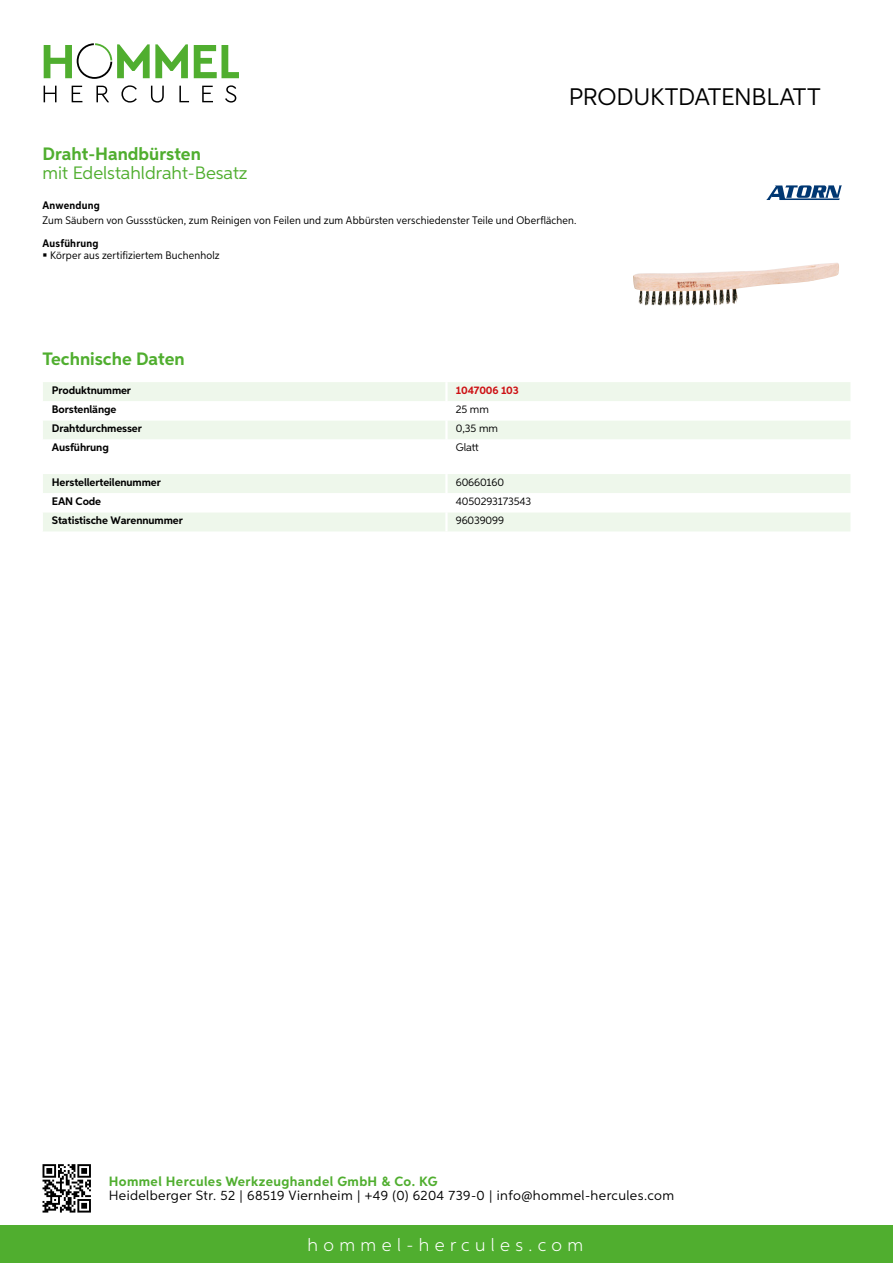
<style>
.page{position:relative;width:893px;height:1263px;background:#fff}
.page>*{position:absolute;margin:0;border:0;box-sizing:border-box;transform-origin:0 0}
.t1{font:24px "Aspira";letter-spacing:-.01em;color:#000}
.t2{font:700 18px "Aspira";color:#50ae2f}
.t3{font:18px "Aspira";color:#50ae2f}
.t4{font:300 18px "Aspira";letter-spacing:.3em;color:#fff}
.t5{font:13.5px "Aspira";letter-spacing:.03em;color:#000}
.t6{font:700 13.5px "Aspira";letter-spacing:.03em;color:#50ae2f}
.t7{font:10.95px "Aspira Nar";letter-spacing:.015em;color:#000}
.t8{font:700 10.95px "Aspira";letter-spacing:-.01em;color:#000}
.t9{font:10.95px "Aspira";letter-spacing:-.01em;color:#000}
.t10{font:700 10.95px "Aspira Nar";letter-spacing:.02em;color:#000}
.t11{font:700 10.95px "Aspira";letter-spacing:-.01em;color:#cd1013}
</style>
<div class="page">
<div style="left:0;top:1226px;width:893px;height:37px;background:#50ae2f"></div>
<svg style="left:43px;top:1164px;width:48px;height:48px"></svg>
<svg style="left:194px;top:45px;width:45px;height:33px"></svg>
<svg style="left:44px;top:43px;width:144px;height:36px"></svg>
<svg style="left:44px;top:86px;width:13px;height:16px"></svg>
<svg style="left:72px;top:86px;width:10px;height:16px"></svg>
<svg style="left:96px;top:86px;width:13px;height:16px"></svg>
<svg style="left:121px;top:85px;width:16px;height:18px"></svg>
<svg style="left:151px;top:86px;width:13px;height:17px"></svg>
<svg style="left:179px;top:86px;width:10px;height:16px"></svg>
<svg style="left:202px;top:86px;width:11px;height:16px"></svg>
<svg style="left:225px;top:85px;width:11px;height:18px"></svg>
<div style="left:43px;top:382px;width:807px;height:19px;background:#eef7eb"></div>
<div style="left:43px;top:421px;width:807px;height:18px;background:#eef7eb"></div>
<hr style="left:445px;top:382px;width:3px;height:19px;background:#fff">
<hr style="left:445px;top:420px;width:3px;height:19px;background:#fff">
<svg style="left:43px;top:474px;width:807px;height:57px"></svg>
<hr style="left:445px;top:512px;width:3px;height:19px;background:#fff">
<img style="left:633px;top:263px;width:206px;height:43px">
<svg style="left:766px;top:185px;width:76px;height:15px"></svg>
<h1 class="t1" style="left:569px;top:82px;width:253px">Produktdatenblatt</h1>
<h2 class="t2" style="left:43px;top:142px;width:160px">Draht-Handbürsten</h2>
<h2 class="t3" style="left:43px;top:162px;width:207px">mit Edelstahldraht-Besatz</h2>
<p class="t10" style="left:43px;top:199px;width:59px">Anwendung</p>
<p class="t7" style="left:43px;top:214px;width:535px">Zum Säubern von Gussstücken, zum Reinigen von Feilen und zum Abbürsten verschiedenster Teile und Oberflächen.</p>
<p class="t10" style="left:43px;top:236px;width:58px">Ausführung</p>
<p class="t7" style="left:50px;top:249px;width:171px">Körper aus zertifiziertem Buchenholz</p>
<h2 class="t2" style="left:43px;top:348px;width:144px">Technische Daten</h2>
<p class="t8" style="left:52px;top:384px;width:81px">Produktnummer</p>
<p class="t11" style="left:456px;top:384px;width:64px">1047006 103</p>
<p class="t8" style="left:52px;top:403px;width:66px">Borstenlänge</p>
<p class="t9" style="left:456px;top:403px;width:35px">25 mm</p>
<p class="t8" style="left:52px;top:422px;width:91px">Drahtdurchmesser</p>
<p class="t9" style="left:456px;top:422px;width:44px">0,35 mm</p>
<p class="t8" style="left:52px;top:441px;width:58px">Ausführung</p>
<p class="t9" style="left:456px;top:441px;width:25px">Glatt</p>
<p class="t8" style="left:52px;top:475px;width:111px">Herstellerteilenummer</p>
<p class="t9" style="left:456px;top:476px;width:50px">60660160</p>
<p class="t8" style="left:52px;top:495px;width:51px">EAN Code</p>
<p class="t9" style="left:456px;top:495px;width:77px">4050293173543</p>
<p class="t8" style="left:52px;top:514px;width:132px">Statistische Warennummer</p>
<p class="t9" style="left:456px;top:514px;width:50px">96039099</p>
<p class="t6" style="left:109px;top:1172px;width:330px">Hommel Hercules Werkzeughandel GmbH &amp; Co. KG</p>
<p class="t5" style="left:109px;top:1187px;width:567px">Heidelberger Str. 52 | 68519 Viernheim | +49 (0) 6204 739-0 | info@hommel-hercules.com</p>
<h2 class="t4" style="left:307px;top:1234px;width:277px">hommel-hercules.com</h2>
</div>
